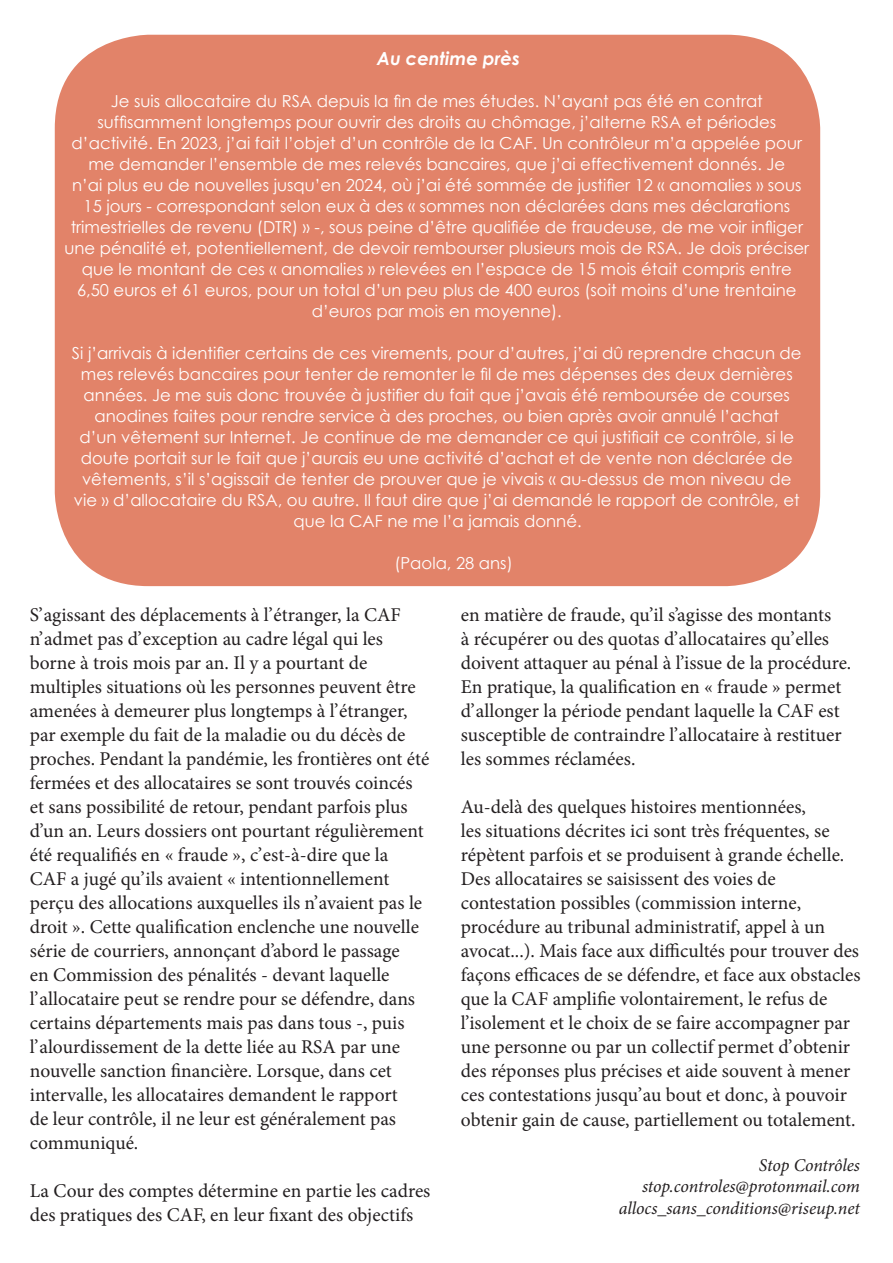
<style>
.page{position:relative;width:893px;height:1263px;background:#fff}
.page>*{position:absolute;margin:0;border:0;box-sizing:border-box;transform-origin:0 0}
.t1{font:19.5px/24px "Minion Pro";color:#231f20}
.t2{font:italic 18px/21.6px "Minion Pro";letter-spacing:-.01em;color:#231f20;text-align:right}
.t3{font:italic 700 18px "Century Gothic";color:#fff}
.t4{font:16.5px/21px "Century Gothic";color:#fff;text-align:center}
</style>
<div class="page">
<div style="left:55px;top:35px;width:765px;height:551px;background:#e28369;border-radius:94px"></div>
<p class="t3" style="left:377px;top:45px;width:145px">Au centime près</p>
<p class="t4" style="left:64px;top:90px;width:746px">Je suis allocataire du RSA depuis la fin de mes études. N’ayant pas été en contrat suffisamment longtemps pour ouvrir des droits au chômage, j’alterne RSA et périodes d’activité. En 2023, j’ai fait l’objet d’un contrôle de la CAF. Un contrôleur m’a appelée pour me demander l’ensemble de mes relevés bancaires, que j’ai effectivement donnés. Je<br>n’ai plus eu de nouvelles jusqu’en 2024, où j’ai été sommée de justifier 12 « anomalies » sous 15 jours - correspondant selon eux à des « sommes non déclarées dans mes déclarations trimestrielles de revenu (DTR) » -, sous peine d’être qualifiée de fraudeuse, de me voir infliger une pénalité et, potentiellement, de devoir rembourser plusieurs mois de RSA. Je dois préciser que le montant de ces « anomalies » relevées en l’espace de 15 mois était compris entre 6,50 euros et 61 euros, pour un total d’un peu plus de 400 euros (soit moins d’une trentaine d’euros par mois en moyenne).</p>
<p class="t4" style="left:72px;top:342px;width:731px">Si j’arrivais à identifier certains de ces virements, pour d’autres, j’ai dû reprendre chacun de mes relevés bancaires pour tenter de remonter le fil de mes dépenses des deux dernières années. Je me suis donc trouvée à justifier du fait que j’avais été remboursée de courses anodines faites pour rendre service à des proches, ou bien après avoir annulé l’achat<br>d’un vêtement sur Internet. Je continue de me demander ce qui justifiait ce contrôle, si le doute portait sur le fait que j’aurais eu une activité d’achat et de vente non déclarée de vêtements, s’il s’agissait de tenter de prouver que je vivais « au-dessus de mon niveau de vie » d’allocataire du RSA, ou autre. Il faut dire que j’ai demandé le rapport de contrôle, et que la CAF ne me l’a jamais donné.</p>
<p class="t4" style="left:394px;top:553px;width:120px">(Paola, 28 ans)</p>
<p class="t1" style="left:30px;top:603px;width:401px">S’agissant des déplacements à l’étranger, la CAF n’admet pas d’exception au cadre légal qui les borne à trois mois par an. Il y a pourtant de multiples situations où les personnes peuvent être amenées à demeurer plus longtemps à l’étranger, par exemple du fait de la maladie ou du décès de proches. Pendant la pandémie, les frontières ont été fermées et des allocataires se sont trouvés coincés et sans possibilité de retour, pendant parfois plus d’un an. Leurs dossiers ont pourtant régulièrement été requalifiés en « fraude », c’est-à-dire que la CAF a jugé qu’ils avaient « intentionnellement perçu des allocations auxquelles ils n’avaient pas le droit ». Cette qualification enclenche une nouvelle série de courriers, annonçant d’abord le passage<br>en Commission des pénalités - devant laquelle l’allocataire peut se rendre pour se défendre, dans certains départements mais pas dans tous -, puis l’alourdissement de la dette liée au RSA par une nouvelle sanction financière. Lorsque, dans cet intervalle, les allocataires demandent le rapport<br>de leur contrôle, il ne leur est généralement pas communiqué.</p>
<p class="t1" style="left:30px;top:1179px;width:402px">La Cour des comptes détermine en partie les cadres des pratiques des CAF, en leur fixant des objectifs</p>
<p class="t1" style="left:461px;top:603px;width:392px">en matière de fraude, qu’il s’agisse des montants<br>à récupérer ou des quotas d’allocataires qu’elles doivent attaquer au pénal à l’issue de la procédure.<br>En pratique, la qualification en « fraude » permet d’allonger la période pendant laquelle la CAF est susceptible de contraindre l’allocataire à restituer les sommes réclamées.</p>
<p class="t1" style="left:461px;top:795px;width:401px">Au-delà des quelques histoires mentionnées,<br>les situations décrites ici sont très fréquentes, se répètent parfois et se produisent à grande échelle.<br>Des allocataires se saisissent des voies de contestation possibles (commission interne, procédure au tribunal administratif, appel à un avocat...). Mais face aux difficultés pour trouver des façons efficaces de se défendre, et face aux obstacles que la CAF amplifie volontairement, le refus de l’isolement et le choix de se faire accompagner par une personne ou par un collectif permet d’obtenir des réponses plus précises et aide souvent à mener ces contestations jusqu’au bout et donc, à pouvoir obtenir gain de cause, partiellement ou totalement.</p>
<p class="t2" style="left:619px;top:1154px;width:243px">Stop Contrôles stop.controles@protonmail.com allocs_sans_conditions@riseup.net</p>
</div>
